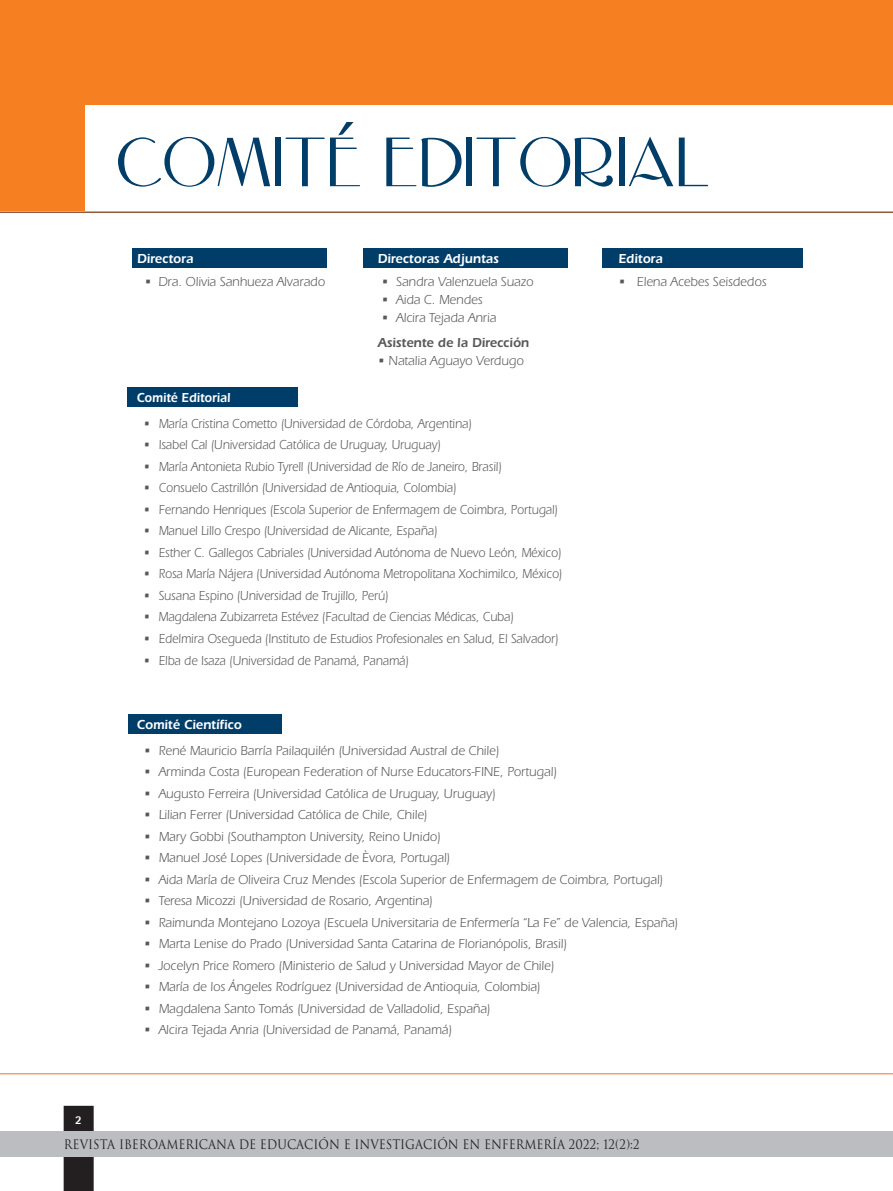
<style>
.page{position:relative;width:893px;height:1191px;background:#fff}
.page>*{position:absolute;margin:0;border:0;box-sizing:border-box;transform-origin:0 0}
.t1{font:101.4px "Nadall";color:#003e69}
.t2{font:13.5px "Itc Eras";color:#57585a;scale:.95 1}
.t3{font:13.5px "Itc Eras";color:#57585a;scale:.9 1}
.t4{font:600 13.5px "Itc Eras";color:#fff;scale:.95 1}
.t5{font:600 13.5px "Itc Eras";color:#57585a;scale:.95 1}
.t6{font:600 13.5px "Itc Eras";color:#fff;scale:.9 1}
.t7{font:12.75px "Trajan";color:#231f20;scale:.9 1}
.t8{font:800 12px "Rotis Sans Serif Std";color:#fff}
</style>
<div class="page">
<div style="left:129px;top:714px;width:153px;height:20px;background:#003e69"></div>
<div style="left:363px;top:249px;width:204px;height:19px;background:#003e69"></div>
<div style="left:603px;top:249px;width:200px;height:19px;background:#003e69"></div>
<div style="left:128px;top:387px;width:170px;height:20px;background:#003e69"></div>
<div style="left:132px;top:249px;width:195px;height:19px;background:#003e69"></div>
<div style="left:0;top:0;width:893px;height:210px;background:#f57f21"></div>
<hr style="left:0;top:211px;width:893px;height:2px;background:#905a3c">
<div style="left:85px;top:105px;width:808px;height:106px;background:#fff"></div>
<hr style="left:0;top:1073px;width:893px;height:1px;background:#f47321">
<div style="left:64px;top:1106px;width:30px;height:85px;background:#231f20"></div>
<div style="left:0;top:1131px;width:893px;height:25px;background:#bcbdc0"></div>
<h1 class="t1" style="left:116px;top:92px;width:596px">comité editorial</h1>
<p class="t4" style="left:137px;top:254px;width:61px">Directora</p>
<p class="t2" style="left:144px;top:276px;width:192px">• Dra. Olivia Sanhueza Alvarado</p>
<p class="t4" style="left:378px;top:254px;width:129px">Directoras Adjuntas</p>
<p class="t2" style="left:381px;top:276px;width:162px">• Sandra Valenzuela Suazo</p>
<p class="t2" style="left:381px;top:294px;width:108px">• Aida C. Mendes</p>
<p class="t2" style="left:381px;top:312px;width:123px">• Alcira Tejada Anria</p>
<p class="t5" style="left:378px;top:337px;width:161px">Asistente de la Dirección</p>
<p class="t2" style="left:378px;top:356px;width:155px">• Natalia Aguayo Verdugo</p>
<p class="t6" style="left:137px;top:392px;width:105px">Comité Editorial</p>
<p class="t3" style="left:144px;top:419px;width:366px">• María Cristina Cometto (Universidad de Córdoba, Argentina)</p>
<p class="t3" style="left:144px;top:440px;width:332px">• Isabel Cal (Universidad Católica de Uruguay, Uruguay)</p>
<p class="t3" style="left:144px;top:462px;width:400px">• María Antonieta Rubio Tyrell (Universidad de Río de Janeiro, Brasil)</p>
<p class="t3" style="left:144px;top:483px;width:349px">• Consuelo Castrillón (Universidad de Antioquia, Colombia)</p>
<p class="t3" style="left:144px;top:505px;width:462px">• Fernando Henriques (Escola Superior de Enfermagem de Coimbra, Portugal)</p>
<p class="t3" style="left:144px;top:526px;width:328px">• Manuel Lillo Crespo (Universidad de Alicante, España)</p>
<p class="t3" style="left:144px;top:548px;width:466px">• Esther C. Gallegos Cabriales (Universidad Autónoma de Nuevo León, México)</p>
<p class="t3" style="left:144px;top:569px;width:467px">• Rosa María Nájera (Universidad Autónoma Metropolitana Xochimilco, México)</p>
<p class="t3" style="left:144px;top:591px;width:274px">• Susana Espino (Universidad de Trujillo, Perú)</p>
<p class="t3" style="left:144px;top:612px;width:413px">• Magdalena Zubizarreta Estévez (Facultad de Ciencias Médicas, Cuba)</p>
<p class="t3" style="left:144px;top:634px;width:463px">• Edelmira Osegueda (Instituto de Estudios Profesionales en Salud, El Salvador)</p>
<p class="t3" style="left:144px;top:655px;width:296px">• Elba de Isaza (Universidad de Panamá, Panamá)</p>
<p class="t4" style="left:618px;top:254px;width:48px">Editora</p>
<p class="t2" style="left:618px;top:276px;width:157px">• Elena Acebes Seisdedos</p>
<p class="t4" style="left:137px;top:719px;width:112px">Comité Científico</p>
<p class="t2" style="left:144px;top:745px;width:376px">• René Mauricio Barría Pailaquilén (Universidad Austral de Chile)</p>
<p class="t2" style="left:144px;top:767px;width:436px">• Arminda Costa (European Federation of Nurse Educators-FINE, Portugal)</p>
<p class="t2" style="left:144px;top:788px;width:372px">• Augusto Ferreira (Universidad Católica de Uruguay, Uruguay)</p>
<p class="t2" style="left:144px;top:810px;width:300px">• Lilian Ferrer (Universidad Católica de Chile, Chile)</p>
<p class="t2" style="left:144px;top:832px;width:314px">• Mary Gobbi (Southampton University, Reino Unido)</p>
<p class="t2" style="left:144px;top:853px;width:324px">• Manuel José Lopes (Universidade de Èvora, Portugal)</p>
<p class="t2" style="left:144px;top:875px;width:548px">• Aida María de Oliveira Cruz Mendes (Escola Superior de Enfermagem de Coimbra, Portugal)</p>
<p class="t2" style="left:144px;top:896px;width:306px">• Teresa Micozzi (Universidad de Rosario, Argentina)</p>
<p class="t2" style="left:144px;top:918px;width:564px">• Raimunda Montejano Lozoya (Escuela Universitaria de Enfermería “La Fe” de Valencia, España)</p>
<p class="t2" style="left:144px;top:939px;width:447px">• Marta Lenise do Prado (Universidad Santa Catarina de Florianópolis, Brasil)</p>
<p class="t2" style="left:144px;top:961px;width:434px">• Jocelyn Price Romero (Ministerio de Salud y Universidad Mayor de Chile)</p>
<p class="t2" style="left:144px;top:982px;width:419px">• María de los Ángeles Rodríguez (Universidad de Antioquia, Colombia)</p>
<p class="t2" style="left:144px;top:1004px;width:366px">• Magdalena Santo Tomás (Universidad de Valladolid, España)</p>
<p class="t2" style="left:144px;top:1025px;width:326px">• Alcira Tejada Anria (Universidad de Panamá, Panamá)</p>
<p class="t8" style="left:75px;top:1113px;width:8px">2</p>
<p class="t7" style="left:64px;top:1137px;width:641px">REVISTA IBEROAMERICANA DE EDUCACIÓN E INVESTIGACIÓN EN ENFERMERÍA 2022; 12(2):2</p>
</div>
